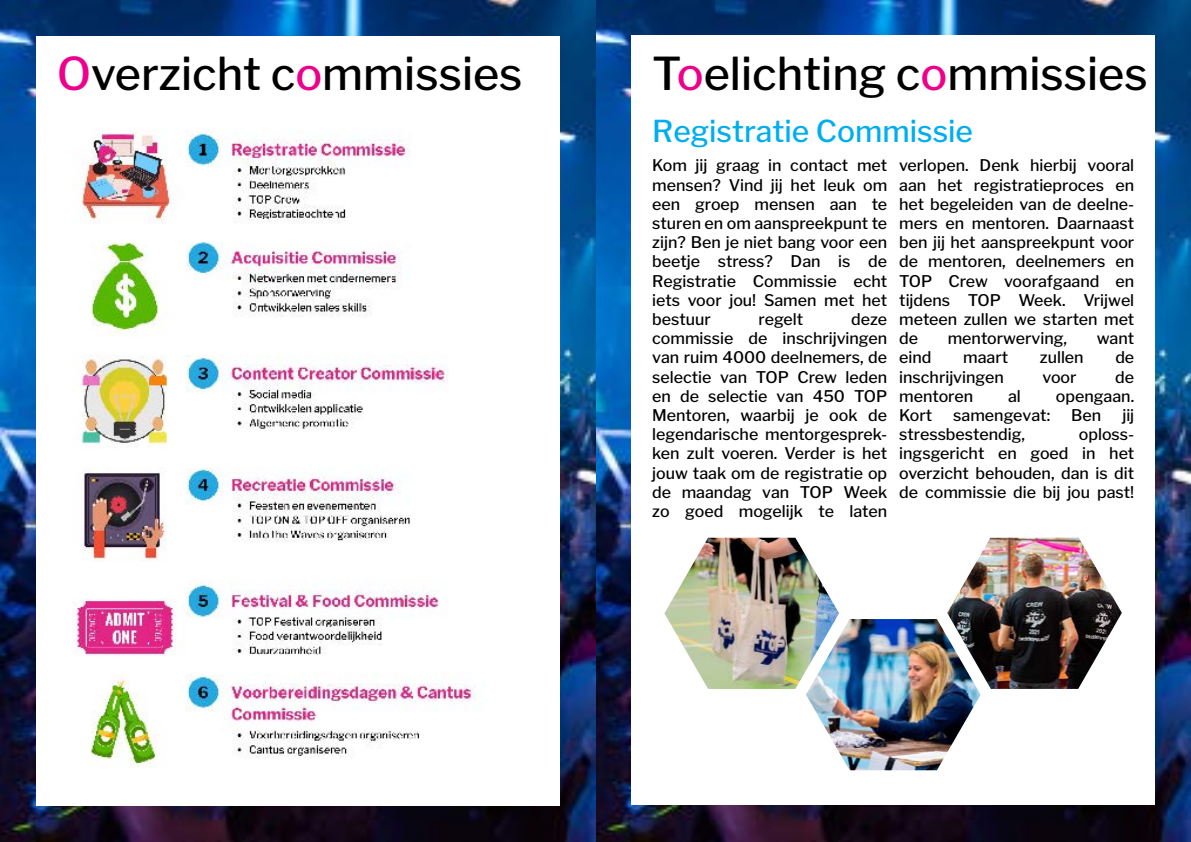
<style>
.page{position:relative;width:1191px;height:842px;background:#fff}
.page>*{position:absolute;margin:0;border:0;box-sizing:border-box;transform-origin:0 0}
.t1{font:500 45px "Libre Franklin";color:#000}
.t2{font:500 30px "Libre Franklin";color:#00aeef}
.t3{font:500 16px/19.2px "Libre Franklin";color:#000;text-align:justify}
.s1{color:#ec008c}
</style>
<div class="page">
<img style="left:0;top:0;width:1191px;height:842px">
<div style="left:631px;top:35px;width:524px;height:770px;background:#fff"></div>
<div style="left:36px;top:36px;width:523px;height:770px;background:#fff"></div>
<img style="left:664px;top:538px;width:175px;height:151px">
<img style="left:806px;top:619px;width:174px;height:151px">
<img style="left:947px;top:538px;width:174px;height:151px">
<img style="left:73px;top:130px;width:402px;height:637px">
<h1 class="t1" style="left:57px;top:47px;width:467px"><span class="s1">O</span>verzicht c<span class="s1">o</span>mmissies</h1>
<h1 class="t1" style="left:652px;top:47px;width:497px">T<span class="s1">o</span>elichting c<span class="s1">o</span>mmissies</h1>
<h2 class="t2" style="left:652px;top:113px;width:322px">Registratie Commissie</h2>
<p class="t3" style="left:652px;top:156px;width:236px">Kom jij graag in contact met mensen? Vind jij het leuk om een groep mensen aan te sturen en om aanspreekpunt te zijn? Ben je niet bang voor een beetje stress? Dan is de Registratie Commissie echt iets voor jou! Samen met het bestuur</p>
<p class="t3" style="left:899px;top:156px;width:236px">verlopen. Denk hierbij vooral aan het registratieproces en het begeleiden van de deelne&shy;mers en mentoren. Daarnaast ben jij het aanspreekpunt voor de mentoren, deelnemers en TOP Crew voorafgaand en tijdens TOP Week. Vrijwel meteen zullen we starten met de</p>
<p class="t3" style="left:652px;top:310px;width:236px;text-indent:199px">deze commissie de inschrijvingen van ruim 4000 deelnemers, de selectie van TOP Crew leden en de selectie van 450 TOP Mentoren, waarbij je ook de legendarische mentorgesprek&shy;ken zult voeren. Verder is het jouw taak om de registratie op de maandag van TOP Week zo goed mogelijk te laten</p>
<p class="t3" style="left:758px;top:310px;width:46px">regelt</p>
<p class="t3" style="left:947px;top:329px;width:121px">mentorwerving,</p>
<p class="t3" style="left:1096px;top:329px;width:39px">want</p>
<p class="t3" style="left:899px;top:348px;width:34px">eind</p>
<p class="t3" style="left:963px;top:348px;width:46px">maart</p>
<p class="t3" style="left:1039px;top:348px;width:45px">zullen</p>
<p class="t3" style="left:1115px;top:348px;width:20px">de</p>
<p class="t3" style="left:899px;top:367px;width:106px">inschrijvingen</p>
<p class="t3" style="left:1042px;top:367px;width:35px">voor</p>
<p class="t3" style="left:1115px;top:367px;width:20px">de</p>
<p class="t3" style="left:899px;top:386px;width:75px">mentoren</p>
<p class="t3" style="left:1008px;top:386px;width:14px">al</p>
<p class="t3" style="left:1056px;top:386px;width:80px">opengaan.</p>
<p class="t3" style="left:899px;top:406px;width:34px">Kort</p>
<p class="t3" style="left:953px;top:406px;width:98px">samengevat:</p>
<p class="t3" style="left:1071px;top:406px;width:32px">Ben</p>
<p class="t3" style="left:1122px;top:406px;width:13px">jij</p>
<p class="t3" style="left:899px;top:425px;width:127px">stressbestendig,</p>
<p class="t3" style="left:899px;top:425px;width:236px;text-indent:180px">oploss&shy;ingsgericht en goed in het overzicht behouden, dan is dit de commissie die bij jou past!</p>
</div>
